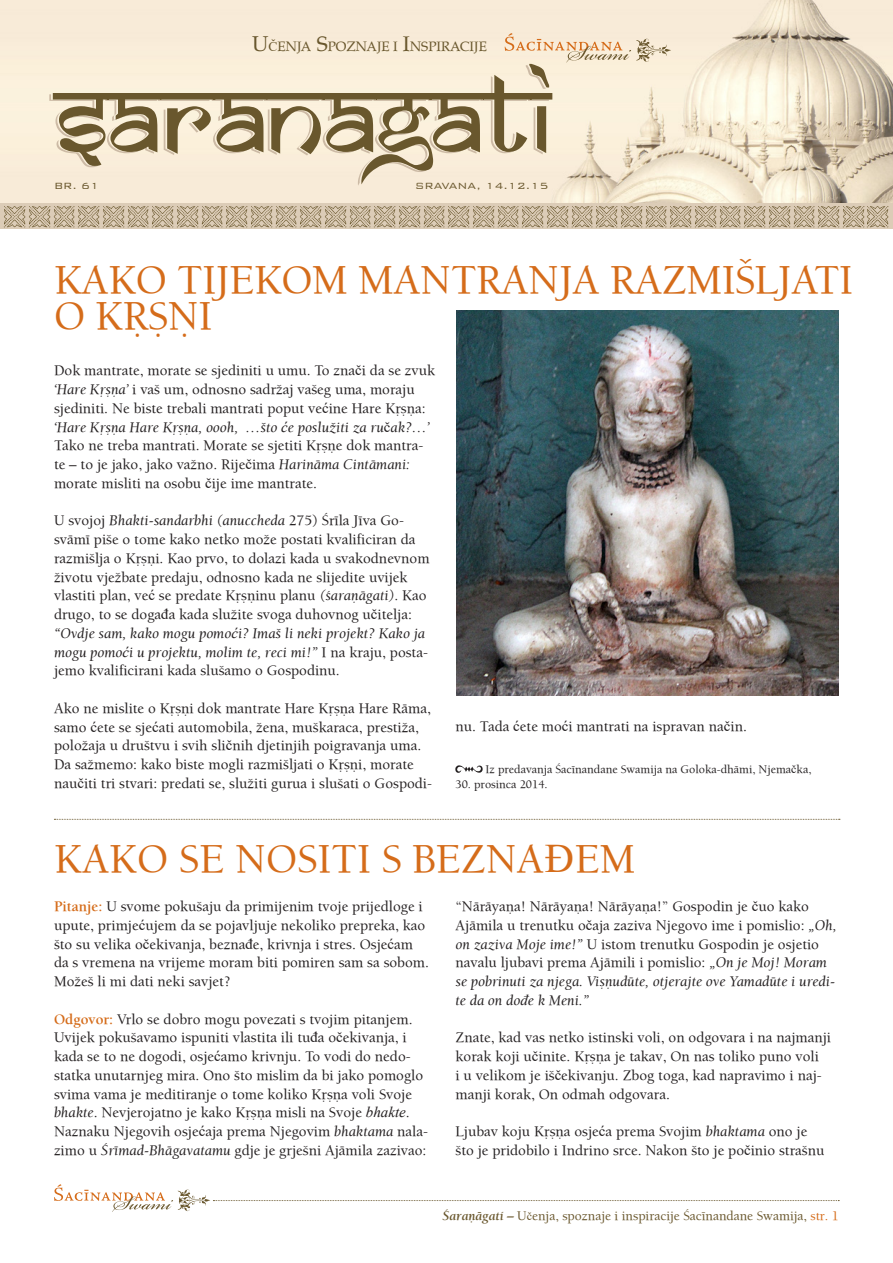
<style>
.page{position:relative;width:893px;height:1263px;background:#fff}
.page>*{position:absolute;margin:0;border:0;box-sizing:border-box;transform-origin:0 0}
.t1{font:42px/36px "Balaram";letter-spacing:-.01em;color:#d56c1a}
.t2{font:15px/18.8px "Balaram";color:#231f20}
.t3{font:13.5px "Balaram";color:#69572d}
.t4{font:13.5px "Sca Palatino";color:#69572d}
.t5{font:12px "Balaram";color:#231f20}
.t6{font:300 12px "Bank Gothic BT";color:#69572d}
.s1{font-size:21px}
.s2{font-family:"Times New Roman"}
.s3{font-style:italic}
.s4{font-family:"Times New Roman";font-style:italic}
.s5{font-family:"Times New Roman";font-size:40.5px}
.s6{font-weight:700;color:#d56c1a}
.s7{font-weight:700;font-style:italic}
.s8{font-family:"Times New Roman";font-size:12px}
.s9{color:#d56c1a}
</style>
<div class="page">
<img style="left:456px;top:310px;width:383px;height:386px">
<img style="left:0;top:0;width:893px;height:204px">
<div style="left:0;top:204px;width:893px;height:25px;background:#dcccb7"></div>
<svg style="left:49px;top:65px;width:500px;height:121px"></svg>
<svg style="left:53px;top:64px;width:499px;height:120px;background:#d5c8af"></svg>
<svg style="left:505px;top:33px;width:166px;height:30px;background:#eddac0"></svg>
<svg style="left:54px;top:1184px;width:785px;height:28px"></svg>
<img style="left:455px;top:765px;width:27px;height:7px">
<img style="left:4px;top:206px;width:22px;height:22px">
<img style="left:29px;top:206px;width:22px;height:22px">
<img style="left:53px;top:206px;width:47px;height:22px">
<img style="left:103px;top:206px;width:22px;height:22px">
<img style="left:127px;top:206px;width:47px;height:22px">
<img style="left:177px;top:206px;width:22px;height:22px">
<img style="left:201px;top:206px;width:47px;height:22px">
<img style="left:251px;top:206px;width:22px;height:22px">
<img style="left:275px;top:206px;width:47px;height:22px">
<img style="left:325px;top:206px;width:22px;height:22px">
<img style="left:349px;top:206px;width:47px;height:22px">
<img style="left:399px;top:206px;width:22px;height:22px">
<img style="left:423px;top:206px;width:47px;height:22px">
<img style="left:473px;top:206px;width:71px;height:22px">
<img style="left:547px;top:206px;width:71px;height:22px">
<img style="left:621px;top:206px;width:71px;height:22px">
<img style="left:695px;top:206px;width:71px;height:22px">
<img style="left:769px;top:206px;width:71px;height:22px">
<img style="left:843px;top:206px;width:46px;height:22px">
<svg style="left:54px;top:819px;width:786px;height:1px"></svg>
<p class="t4" style="left:252px;top:37px;width:236px"><span class="s1">U</span><span class="s2">Č</span>ENJA <span class="s1">S</span>POZNAJE I <span class="s1">I</span>NSPIRACIJE</p>
<p class="t6" style="left:54px;top:179px;width:47px">BR. 61</p>
<p class="t6" style="left:415px;top:179px;width:135px">SRAVANA, 14.12.15</p>
<p class="t1" style="left:54px;top:261px;width:801px">KAKO TIJEKOM MANTRANJA RAZMIŠLJATI<br>O KÅÑËI</p>
<p class="t2" style="left:54px;top:361px;width:383px">Dok mantrate, morate se sjediniti u umu. To zna<span class="s2">č</span>i da se zvuk <span class="s3">‘Hare Kåñëa’</span> i vaš um, odnosno sadržaj vašeg uma, moraju sjediniti. Ne biste trebali mantrati poput ve<span class="s2">ć</span>ine Hare Kåñëa: <span class="s3">‘Hare Kåñëa Hare Kåñëa, oooh, …što</span> <span class="s4">ć</span><span class="s3">e poslužiti za ru</span><span class="s2">č</span><span class="s3">ak?…’ </span>Tako ne treba mantrati. Morate se sjetiti Kåñëe dok mantra&shy;te – to je jako, jako važno. Rije<span class="s2">č</span>ima <span class="s3">Harinäma Cintämani: </span>morate misliti na osobu <span class="s2">č</span>ije ime mantrate.</p>
<p class="t2" style="left:54px;top:511px;width:377px">U svojoj <span class="s3">Bhakti-sandarbhi (anuccheda</span> 275) Çréla Jéva Go&shy;svämé piše o tome kako netko može postati kvalificiran da razmišlja o Kåñëi. Kao prvo, to dolazi kada u svakodnevnom životu vježbate predaju, odnosno kada ne slijedite uvijek vlastiti plan, ve<span class="s2">ć</span> se predate Kåñëinu planu <span class="s3">(çaraëägati)</span>. Kao drugo, to se doga<span class="s2">đ</span>a kada služite svoga duhovnog u<span class="s2">č</span>itelja: <span class="s3">“Ovdje sam, kako mogu pomo</span><span class="s4">ć</span><span class="s3">i? Imaš li neki projekt? Kako ja mogu pomo</span><span class="s4">ć</span><span class="s3">i u projektu, molim te, reci mi!”</span> I na kraju, posta&shy;jemo kvalificirani kada slušamo o Gospodinu.</p>
<p class="t2" style="left:54px;top:698px;width:380px">Ako ne mislite o Kåñëi dok mantrate Hare Kåñëa Hare Räma, samo <span class="s2">ć</span>ete se sje<span class="s2">ć</span>ati automobila, žena, muškaraca, prestiža, položaja u društvu i svih sli<span class="s2">č</span>nih djetinjih poigravanja uma.<br>Da sažmemo: kako biste mogli razmišljati o Kåñëi, morate nau<span class="s2">č</span>iti tri stvari: predati se, služiti gurua i slušati o Gospodi-</p>
<p class="t2" style="left:455px;top:717px;width:293px">nu. Tada <span class="s2">ć</span>ete mo<span class="s2">ć</span>i mantrati na ispravan na<span class="s2">č</span>in.</p>
<p class="t5" style="left:486px;top:761px;width:327px">Iz predavanja Çacénandane Swamija na Goloka-dhämi, Njema<span class="s2">č</span>ka,</p>
<p class="t5" style="left:455px;top:776px;width:94px">30. prosinca 2014.</p>
<p class="t1" style="left:54px;top:840px;width:583px">KAKO SE NOSITI S BEZNA<span class="s5">Đ</span>EM</p>
<p class="t2" style="left:54px;top:897px;width:376px"><span class="s6">Pitanje:</span> U svome pokušaju da primijenim tvoje prijedloge i upute, primje<span class="s2">ć</span>ujem da se pojavljuje nekoliko prepreka, kao što su velika o<span class="s2">č</span>ekivanja, bezna<span class="s2">đ</span>e, krivnja i stres. Osje<span class="s2">ć</span>am da s vremena na vrijeme moram biti pomiren sam sa sobom.<br>Možeš li mi dati neki savjet?</p>
<p class="t2" style="left:54px;top:1009px;width:376px"><span class="s6">Odgovor:</span> Vrlo se dobro mogu povezati s tvojim pitanjem.<br>Uvijek pokušavamo ispuniti vlastita ili tu<span class="s2">đ</span>a o<span class="s2">č</span>ekivanja, i kada se to ne dogodi, osje<span class="s2">ć</span>amo krivnju. To vodi do nedo&shy;statka unutarnjeg mira. Ono što mislim da bi jako pomoglo svima vama je meditiranje o tome koliko Kåñëa voli Svoje <span class="s3">bhakte</span>. Nevjerojatno je kako Kåñëa misli na Svoje <span class="s4">bhakte</span>.<br>Naznaku Njegovih osje<span class="s2">ć</span>aja prema Njegovim <span class="s3">bhaktama</span> nala&shy;zimo u <span class="s3">Çrémad-Bhägavatamu</span> gdje je grješni Ajämila zazivao:</p>
<p class="t2" style="left:455px;top:897px;width:382px">“Näräyaëa! Näräyaëa! Näräyaëa!” Gospodin je <span class="s2">č</span>uo kako Ajämila u trenutku o<span class="s2">č</span>aja zaziva Njegovo ime i pomislio: <span class="s3">„Oh, on zaziva Moje ime!”</span> U istom trenutku Gospodin je osjetio navalu ljubavi prema Ajämili i pomislio: <span class="s3">„On je Moj! Moram se pobrinuti za njega. Viñëudüte, otjerajte ove Yamadüte i uredi&shy;te da on do</span><span class="s4">đ</span><span class="s3">e k Meni.”</span></p>
<p class="t2" style="left:455px;top:1028px;width:377px">Znate, kad vas netko istinski voli, on odgovara i na najmanji korak koji u<span class="s2">č</span>inite. Kåñëa je takav, On nas toliko puno voli<br>i u velikom je iš<span class="s2">č</span>ekivanju. Zbog toga, kad napravimo i naj&shy;manji korak, On odmah odgovara.</p>
<p class="t2" style="left:455px;top:1122px;width:370px">Ljubav koju Kåñëa osje<span class="s2">ć</span>a prema Svojim <span class="s3">bhaktama</span> ono je što je pridobilo i Indrino srce. Nakon što je po<span class="s2">č</span>inio strašnu</p>
<p class="t3" style="left:442px;top:1207px;width:398px"><span class="s7">Çaraëägatí –</span> U<span class="s8">č</span>enja, spoznaje i inspiracije Çacénandane Swamija, <span class="s9">str. 1</span></p>
</div>
